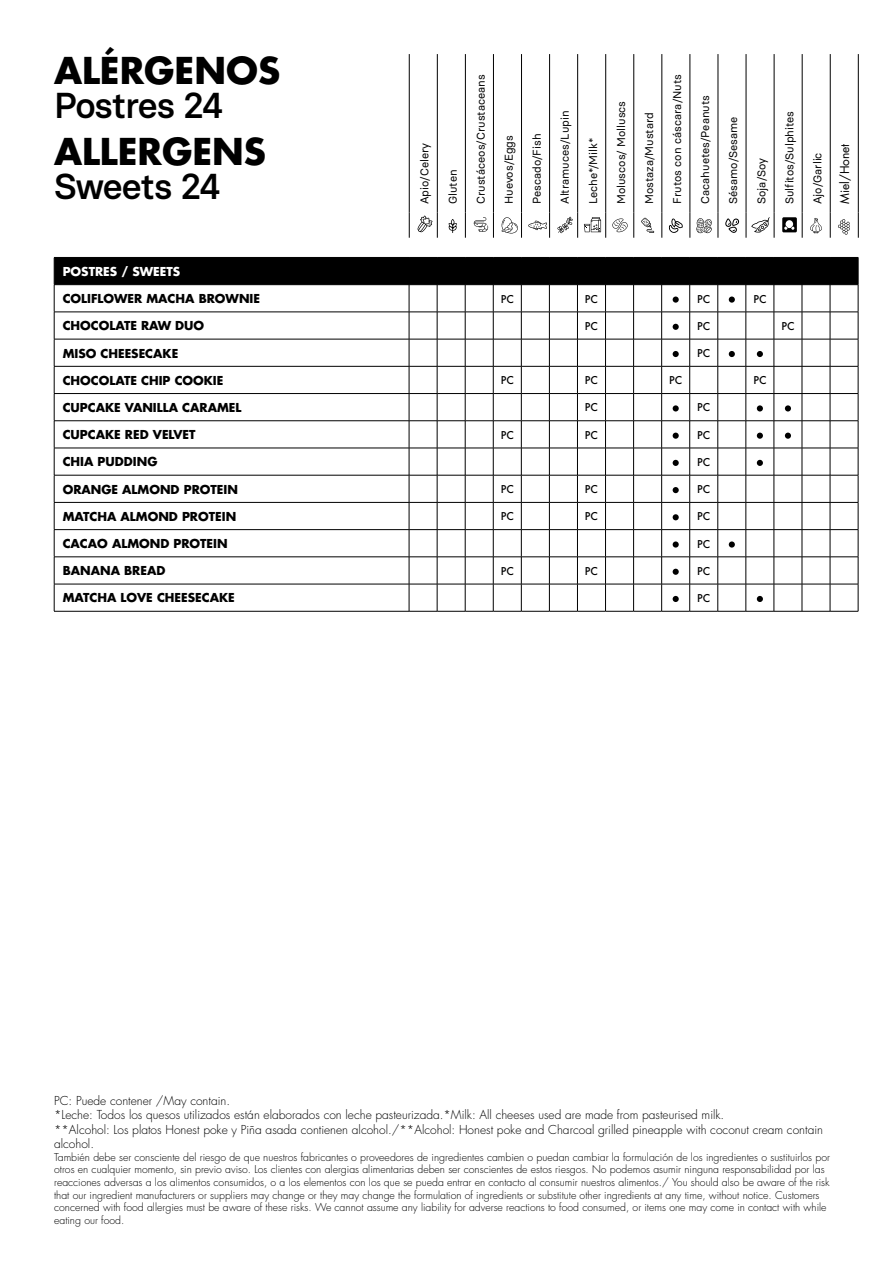
<style>
.page{position:relative;width:893px;height:1263px;background:#fff}
.page>*{position:absolute;margin:0;border:0;box-sizing:border-box;transform-origin:0 0}
.t1{font:700 36px "Futura Std";color:#000}
.t2{font:500 36px "Basier Circle";letter-spacing:-.03em;color:#000}
.t3{font:300 12px/14.4px "Futura Std";color:#000}
.t4{font:700 12px "Futura Std";color:#000}
.t5{font:700 12px "Futura Std";color:#fff}
.t6{font:12px "Futura Std";color:#000}
.t7{font:11.25px "Basier Circle";color:#000}
.t8{font:300 10.5px/12.6px "Futura Std";color:#000}
.t9{font:500 10.5px "Futura";color:#000}
</style>
<div class="page">
<svg style="left:54px;top:257px;width:805px;height:355px"></svg>
<hr style="left:409px;top:54px;width:1px;height:159px;background:#000">
<hr style="left:437px;top:54px;width:1px;height:159px;background:#000">
<hr style="left:465px;top:54px;width:1px;height:159px;background:#000">
<hr style="left:493px;top:54px;width:1px;height:159px;background:#000">
<hr style="left:521px;top:54px;width:1px;height:159px;background:#000">
<hr style="left:549px;top:54px;width:1px;height:159px;background:#000">
<hr style="left:577px;top:54px;width:1px;height:159px;background:#000">
<hr style="left:605px;top:54px;width:1px;height:159px;background:#000">
<hr style="left:633px;top:54px;width:1px;height:159px;background:#000">
<hr style="left:662px;top:54px;width:1px;height:159px;background:#000">
<hr style="left:690px;top:54px;width:1px;height:159px;background:#000">
<hr style="left:718px;top:54px;width:1px;height:159px;background:#000">
<hr style="left:746px;top:54px;width:1px;height:159px;background:#000">
<hr style="left:774px;top:54px;width:1px;height:159px;background:#000">
<hr style="left:802px;top:54px;width:1px;height:159px;background:#000">
<hr style="left:830px;top:54px;width:1px;height:159px;background:#000">
<hr style="left:858px;top:54px;width:1px;height:159px;background:#000">
<svg style="left:409px;top:213px;width:1px;height:25px"></svg>
<svg style="left:465px;top:213px;width:1px;height:25px"></svg>
<svg style="left:662px;top:213px;width:1px;height:25px"></svg>
<svg style="left:718px;top:213px;width:1px;height:25px"></svg>
<svg style="left:830px;top:213px;width:1px;height:25px"></svg>
<svg style="left:858px;top:213px;width:1px;height:25px"></svg>
<svg style="left:474px;top:213px;width:20px;height:25px"></svg>
<svg style="left:502px;top:213px;width:20px;height:25px"></svg>
<svg style="left:528px;top:213px;width:22px;height:25px"></svg>
<svg style="left:557px;top:213px;width:21px;height:25px"></svg>
<svg style="left:584px;top:213px;width:22px;height:25px"></svg>
<svg style="left:746px;top:213px;width:29px;height:25px"></svg>
<svg style="left:782px;top:213px;width:21px;height:25px"></svg>
<svg style="left:690px;top:213px;width:22px;height:25px"></svg>
<svg style="left:641px;top:218px;width:13px;height:15px"></svg>
<svg style="left:418px;top:213px;width:20px;height:25px"></svg>
<svg style="left:612px;top:213px;width:22px;height:25px"></svg>
<svg style="left:810px;top:218px;width:12px;height:16px"></svg>
<svg style="left:838px;top:219px;width:12px;height:16px"></svg>
<svg style="left:449px;top:219px;width:8px;height:14px"></svg>
<svg style="left:669px;top:218px;width:14px;height:15px"></svg>
<svg style="left:725px;top:218px;width:14px;height:15px"></svg>
<h1 class="t1" style="left:54px;top:46px;width:228px">ALÉRGENOS</h1>
<h1 class="t2" style="left:54px;top:83px;width:171px">Postres 24</h1>
<h1 class="t1" style="left:54px;top:127px;width:214px">ALLERGENS</h1>
<h1 class="t2" style="left:54px;top:164px;width:168px">Sweets 24</h1>
<p class="t7" style="left:418px;top:204px;width:63px;rotate:-90deg">Apio/Celery</p>
<p class="t7" style="left:446px;top:204px;width:36px;rotate:-90deg">Gluten</p>
<p class="t7" style="left:474px;top:204px;width:131px;rotate:-90deg">Crustáceos/Crustaceans</p>
<p class="t7" style="left:502px;top:204px;width:70px;rotate:-90deg">Huevos/Eggs</p>
<p class="t7" style="left:530px;top:204px;width:72px;rotate:-90deg">Pescado/Fish</p>
<p class="t7" style="left:558px;top:204px;width:95px;rotate:-90deg">Altramuces/Lupin</p>
<p class="t7" style="left:586px;top:204px;width:68px;rotate:-90deg">Leche*/Milk*</p>
<p class="t7" style="left:614px;top:204px;width:105px;rotate:-90deg">Moluscos/ Molluscs</p>
<p class="t7" style="left:642px;top:204px;width:93px;rotate:-90deg">Mostaza/Mustard</p>
<p class="t7" style="left:670px;top:204px;width:131px;rotate:-90deg">Frutos con cáscara/Nuts</p>
<p class="t7" style="left:698px;top:204px;width:110px;rotate:-90deg">Cacahuetes/Peanuts</p>
<p class="t7" style="left:726px;top:204px;width:89px;rotate:-90deg">Sésamo/Sesame</p>
<p class="t7" style="left:754px;top:204px;width:48px;rotate:-90deg">Soja/Soy</p>
<p class="t7" style="left:782px;top:204px;width:95px;rotate:-90deg">Sulfitos/Sulphites</p>
<p class="t7" style="left:810px;top:204px;width:53px;rotate:-90deg">Ajo/Garlic</p>
<p class="t6" style="left:837px;top:204px;width:62px;rotate:-90deg">Miel/Honet</p>
<p class="t5" style="left:63px;top:263px;width:119px">POSTRES / SWEETS</p>
<p class="t4" style="left:63px;top:291px;width:199px">COLIFLOWER MACHA BROWNIE</p>
<p class="t9" style="left:501px;top:291px;width:15px">PC</p>
<p class="t9" style="left:585px;top:291px;width:15px">PC</p>
<p class="t9" style="left:697px;top:291px;width:15px">PC</p>
<p class="t9" style="left:753px;top:291px;width:15px">PC</p>
<p class="t4" style="left:63px;top:318px;width:143px">CHOCOLATE RAW DUO</p>
<p class="t9" style="left:585px;top:319px;width:15px">PC</p>
<p class="t9" style="left:697px;top:319px;width:15px">PC</p>
<p class="t9" style="left:781px;top:319px;width:15px">PC</p>
<p class="t4" style="left:63px;top:345px;width:117px">MISO CHEESECAKE</p>
<p class="t9" style="left:697px;top:346px;width:15px">PC</p>
<p class="t4" style="left:63px;top:372px;width:162px">CHOCOLATE CHIP COOKIE</p>
<p class="t9" style="left:501px;top:373px;width:15px">PC</p>
<p class="t9" style="left:585px;top:373px;width:15px">PC</p>
<p class="t9" style="left:669px;top:373px;width:15px">PC</p>
<p class="t9" style="left:753px;top:373px;width:15px">PC</p>
<p class="t4" style="left:63px;top:399px;width:180px">CUPCAKE VANILLA CARAMEL</p>
<p class="t9" style="left:585px;top:400px;width:15px">PC</p>
<p class="t9" style="left:697px;top:400px;width:15px">PC</p>
<p class="t4" style="left:63px;top:427px;width:134px">CUPCAKE RED VELVET</p>
<p class="t9" style="left:501px;top:428px;width:15px">PC</p>
<p class="t9" style="left:585px;top:428px;width:15px">PC</p>
<p class="t9" style="left:697px;top:428px;width:15px">PC</p>
<p class="t4" style="left:63px;top:454px;width:96px">CHIA PUDDING</p>
<p class="t9" style="left:697px;top:455px;width:15px">PC</p>
<p class="t4" style="left:63px;top:481px;width:177px">ORANGE ALMOND PROTEIN</p>
<p class="t9" style="left:501px;top:482px;width:15px">PC</p>
<p class="t9" style="left:585px;top:482px;width:15px">PC</p>
<p class="t9" style="left:697px;top:482px;width:15px">PC</p>
<p class="t4" style="left:63px;top:508px;width:175px">MATCHA ALMOND PROTEIN</p>
<p class="t9" style="left:501px;top:509px;width:15px">PC</p>
<p class="t9" style="left:585px;top:509px;width:15px">PC</p>
<p class="t9" style="left:697px;top:509px;width:15px">PC</p>
<p class="t4" style="left:63px;top:535px;width:167px">CACAO ALMOND PROTEIN</p>
<p class="t9" style="left:697px;top:536px;width:15px">PC</p>
<p class="t4" style="left:63px;top:563px;width:104px">BANANA BREAD</p>
<p class="t9" style="left:501px;top:564px;width:15px">PC</p>
<p class="t9" style="left:585px;top:564px;width:15px">PC</p>
<p class="t9" style="left:697px;top:564px;width:15px">PC</p>
<p class="t4" style="left:63px;top:590px;width:174px">MATCHA LOVE CHEESECAKE</p>
<p class="t9" style="left:697px;top:591px;width:15px">PC</p>
<p class="t3" style="left:54px;top:1094px;width:770px">PC: Puede contener /May contain.<br>*Leche: Todos los quesos utilizados están elaborados con leche pasteurizada.*Milk: All cheeses used are made from pasteurised milk.<br>**Alcohol: Los platos Honest poke y Piña asada contienen alcohol./**Alcohol: Honest poke and Charcoal grilled pineapple with coconut cream contain alcohol.</p>
<p class="t8" style="left:54px;top:1151px;width:777px">También debe ser consciente del riesgo de que nuestros fabricantes o proveedores de ingredientes cambien o puedan cambiar la formulación de los ingredientes o sustituirlos por otros en cualquier momento, sin previo aviso. Los clientes con alergias alimentarias deben ser conscientes de estos riesgos. No podemos asumir ninguna responsabilidad por las reacciones adversas a los alimentos consumidos, o a los elementos con los que se pueda entrar en contacto al consumir nuestros alimentos./ You should also be aware of the risk that our ingredient manufacturers or suppliers may change or they may change the formulation of ingredients or substitute other ingredients at any time, without notice. Customers concerned with food allergies must be aware of these risks. We cannot assume any liability for adverse reactions to food consumed, or items one may come in contact with while eating our food.</p>
</div>
